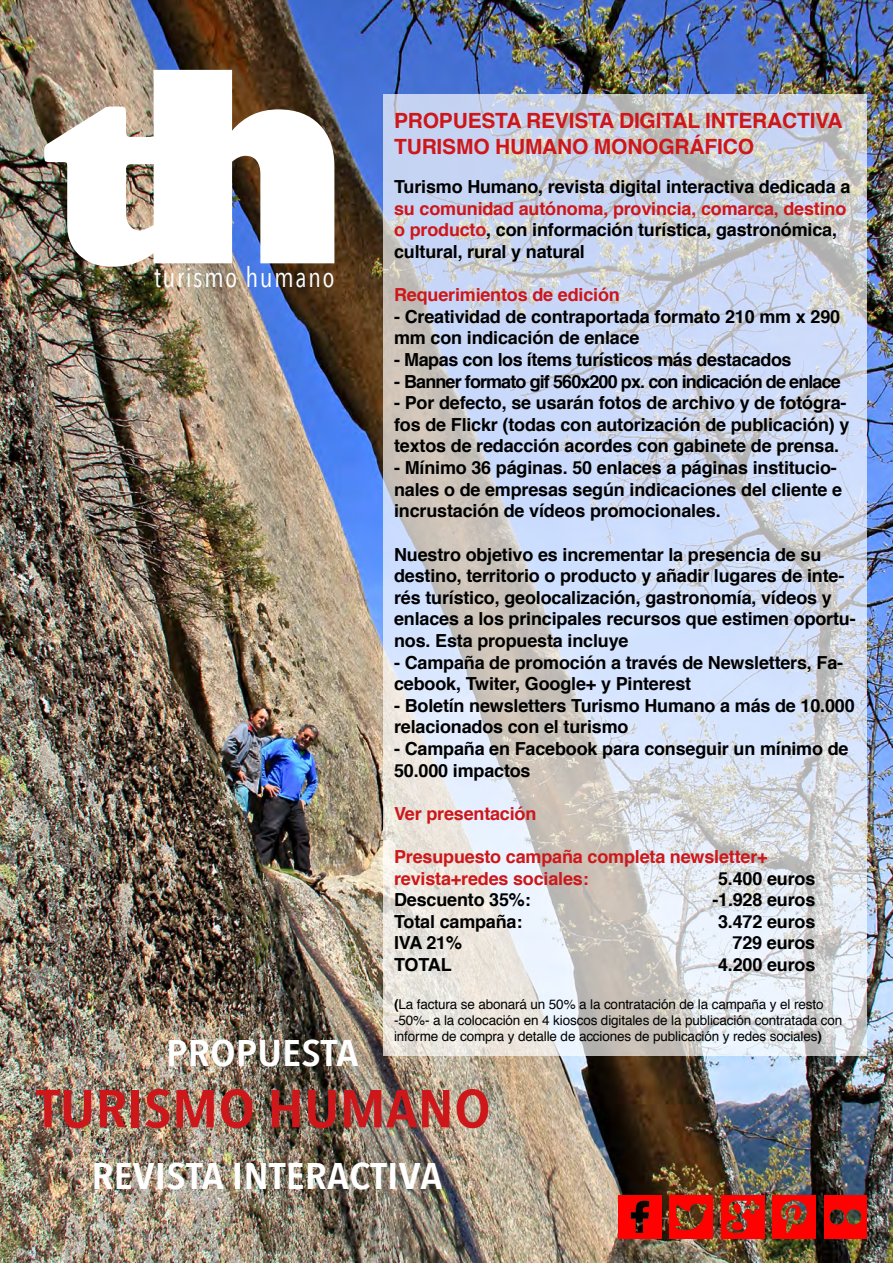
<style>
.page{position:relative;width:893px;height:1263px;background:#fff}
.page>*{position:absolute;margin:0;border:0;box-sizing:border-box;transform-origin:0 0}
.t1{font:900 259.65px "Cooper";color:#fff}
.t2{font:600 52.8px "Avenir Next Condensed";letter-spacing:.005em;color:#cd171a;scale:1.17 1}
.t3{font:600 36.9px "Avenir Next Condensed";letter-spacing:.005em;color:#fff;scale:1.17 1}
.t4{font:27.75px "Avenir Next Condensed";letter-spacing:.05em;color:#fff}
.t5{font:700 21px/25.2px "Helvetica";letter-spacing:-.01em;color:#cd171a}
.t6{font:700 18px/21.6px "Helvetica";letter-spacing:-.01em;color:#000}
.t7{font:700 18px/21.6px "Helvetica";letter-spacing:-.01em;color:#cd171a}
.t8{font:700 18px "Helvetica";letter-spacing:-.05em;color:#000}
.t9{font:13.5px/16.2px "Helvetica";letter-spacing:-.01em;color:#000}
.s1{font-family:"Gill Sans";font-weight:800}
.s2{color:#cd171a}
.s3{font-weight:700}
</style>
<div class="page">
<img style="left:0;top:0;width:893px;height:1263px">
<img style="left:619px;top:1196px;width:42px;height:42px">
<img style="left:670px;top:1196px;width:42px;height:42px">
<img style="left:824px;top:1196px;width:43px;height:42px">
<img style="left:773px;top:1196px;width:42px;height:42px">
<img style="left:722px;top:1196px;width:42px;height:42px">
<svg style="left:383px;top:94px;width:484px;height:961px;background:#d1d7e3"></svg>
<h1 class="t1" style="left:46px;top:25px;width:304px">t<span class="s1">h</span></h1>
<h3 class="t4" style="left:154px;top:254px;width:182px">turismo humano</h3>
<p class="t5" style="left:394px;top:109px;width:450px">PROPUESTA REVISTA DIGITAL INTERACTIVA<br>TURISMO HUMANO MONOGRÁFICO</p>
<p class="t6" style="left:394px;top:176px;width:458px">Turismo Humano, revista digital interactiva dedicada a</p>
<p class="t6" style="left:394px;top:198px;width:454px"><span class="s2">su comunidad autónoma, provincia, comarca, destino o producto</span>, con información turística, gastronómica, cultural, rural y natural</p>
<p class="t7" style="left:394px;top:284px;width:227px">Requerimientos de edición</p>
<p class="t6" style="left:394px;top:306px;width:448px">- Creatividad de contraportada formato 210 mm x 290 mm con indicación de enlace</p>
<p class="t6" style="left:394px;top:349px;width:399px">- Mapas con los ítems turísticos más destacados</p>
<p class="t8" style="left:394px;top:367px;width:448px">- Banner formato gif 560x200 px. con indicación de enlace</p>
<p class="t6" style="left:394px;top:392px;width:457px">- Por defecto, se usarán fotos de archivo y de fotógra&shy;fos de Flickr (todas con autorización de publicación) y textos de redacción acordes con gabinete de prensa.</p>
<p class="t6" style="left:394px;top:457px;width:450px">- Mínimo 36 páginas. 50 enlaces a páginas institucio&shy;nales o de empresas según indicaciones del cliente e incrustación de vídeos promocionales.</p>
<p class="t6" style="left:394px;top:544px;width:463px">Nuestro objetivo es incrementar la presencia de su destino, territorio o producto y añadir lugares de inte&shy;rés turístico, geolocalización, gastronomía, vídeos y enlaces a los principales recursos que estimen oportu&shy;nos. Esta propuesta incluye</p>
<p class="t6" style="left:394px;top:652px;width:451px">- Campaña de promoción a través de Newsletters, Fa&shy;cebook, Twiter, Google+ y Pinterest</p>
<p class="t6" style="left:394px;top:695px;width:462px">- Boletín newsletters Turismo Humano a más de 10.000 relacionados con el turismo</p>
<p class="t6" style="left:394px;top:738px;width:456px">- Campaña en Facebook para conseguir un mínimo de<br>50.000 impactos</p>
<p class="t7" style="left:394px;top:803px;width:144px">Ver presentación</p>
<p class="t7" style="left:394px;top:846px;width:375px">Presupuesto campaña completa newsletter+ revista+redes sociales:</p>
<p class="t6" style="left:718px;top:868px;width:99px">5.400 euros</p>
<p class="t6" style="left:394px;top:889px;width:138px">Descuento 35%:</p>
<p class="t6" style="left:712px;top:889px;width:105px">-1.928 euros</p>
<p class="t6" style="left:394px;top:911px;width:130px">Total campaña:</p>
<p class="t6" style="left:718px;top:911px;width:99px">3.472 euros</p>
<p class="t6" style="left:394px;top:932px;width:69px">IVA 21%</p>
<p class="t6" style="left:733px;top:932px;width:84px">729 euros</p>
<p class="t6" style="left:394px;top:954px;width:59px">TOTAL</p>
<p class="t6" style="left:718px;top:954px;width:99px">4.200 euros</p>
<p class="t9" style="left:394px;top:996px;width:450px"><span class="s3">(</span>La factura se abonará un 50% a la contratación de la campaña y el resto -50%- a la colocación en 4 kioscos digitales de la publicación contratada con informe de compra y detalle de acciones de publicación y redes sociales<span class="s3">)</span></p>
<h3 class="t3" style="left:166px;top:1021px;width:166px">PROPUESTA</h3>
<h2 class="t2" style="left:36px;top:1063px;width:390px">TURISMO HUMANO</h2>
<h3 class="t3" style="left:91px;top:1144px;width:301px">REVISTA INTERACTIVA</h3>
</div>
